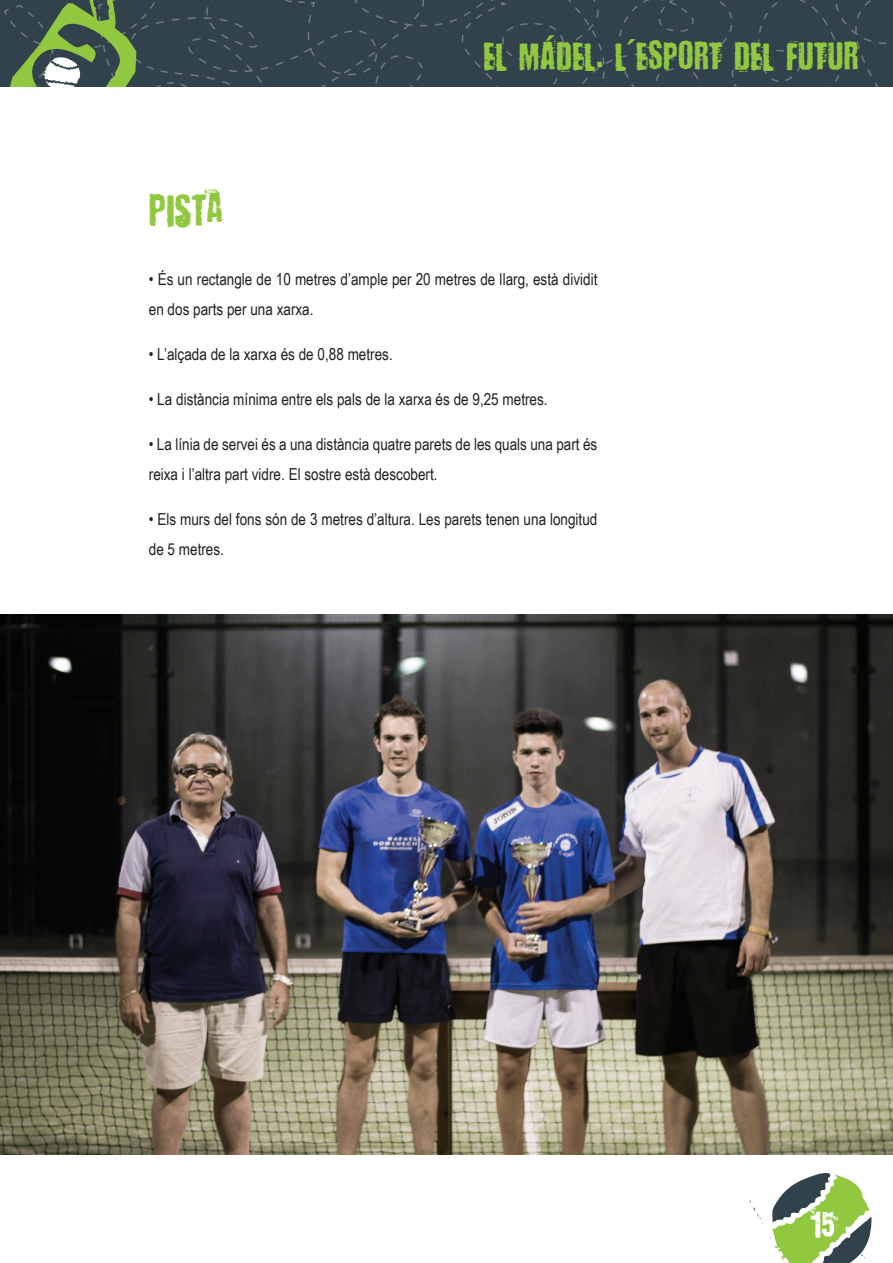
<style>
.page{position:relative;width:893px;height:1263px;background:#fff}
.page>*{position:absolute;margin:0;border:0;box-sizing:border-box;transform-origin:0 0}
.t1{font:42px "Baron Kuffner";color:#91c83f}
.t2{font:39px "Baron Kuffner";color:#fff}
.t3{font:36px "Baron Kuffner";color:#91c83f}
.t4{font:16.5px/30px "Arial Narrow";color:#231f20}
</style>
<div class="page">
<svg style="left:770px;top:1173px;width:101px;height:90px"></svg>
<svg style="left:749px;top:1200px;width:14px;height:24px"></svg>
<div style="left:0;top:0;width:888px;height:87px;background:#32424c"></div>
<svg style="left:5px;top:0;width:635px;height:87px;background:#3b4e4e"></svg>
<img style="left:0;top:614px;width:893px;height:540px">
<h1 class="t1" style="left:149px;top:176px;width:76px">Pista</h1>
<h3 class="t3" style="left:483px;top:27px;width:377px">EL MÀDEL. L'ESPORT DEL FUTUR</h3>
<p class="t4" style="left:149px;top:264px;width:450px">• És un rectangle de 10 metres d’ample per 20 metres de llarg, està dividit en dos parts per una xarxa.</p>
<p class="t4" style="left:149px;top:339px;width:245px">• L’alçada de la xarxa és de 0,88 metres.</p>
<p class="t4" style="left:149px;top:384px;width:400px">• La distància mínima entre els pals de la xarxa és de 9,25 metres.</p>
<p class="t4" style="left:149px;top:429px;width:450px">• La línia de servei és a una distància quatre parets de les quals una part és reixa i l’altra part vidre. El sostre està descobert.</p>
<p class="t4" style="left:149px;top:504px;width:450px">• Els murs del fons són de 3 metres d’altura. Les parets tenen una longitud de 5 metres.</p>
<h2 class="t2" style="left:811px;top:1191px;width:26px">15</h2>
</div>
